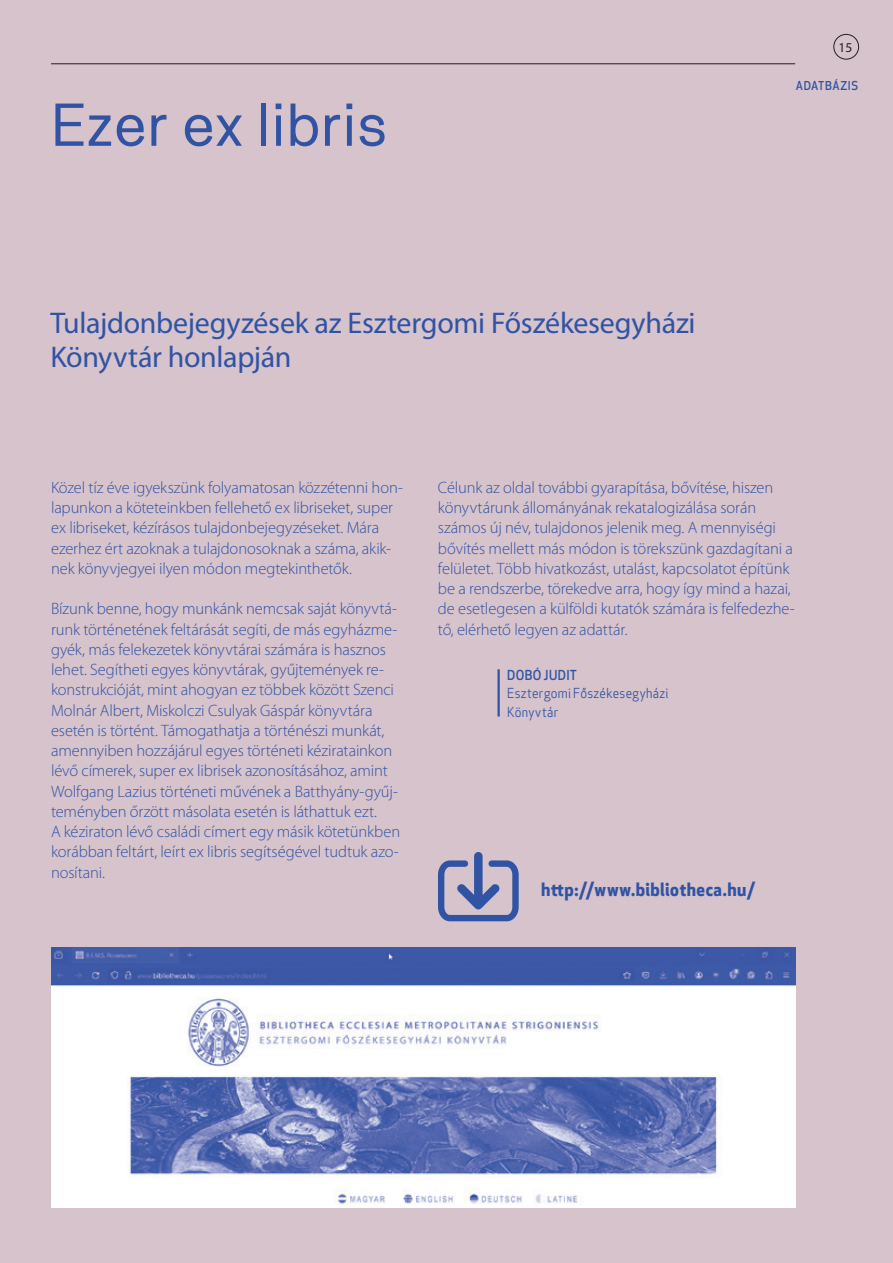
<style>
.page{position:relative;width:893px;height:1263px;background:#d6c3cb}
.page>*{position:absolute;margin:0;border:0;box-sizing:border-box;transform-origin:0 0}
.t1{font:60px "NB Akademie Pro Regular";color:#3153a4}
.t2{font:30px/34.5px "Myriad Pro";letter-spacing:-.01em;color:#3153a4}
.t3{font:700 18px "Apex New";letter-spacing:.03em;color:#3153a4;scale:.94 1}
.t4{font:300 16.5px/20.2px "Myriad Pro";letter-spacing:-.01em;color:#3153a4}
.t5{font:13.5px/18.1px "Apex New";letter-spacing:.025em;color:#3153a4;scale:.94 1}
.t6{font:500 13.5px "Apex New";letter-spacing:.03em;color:#3153a4;scale:.94 1}
.t7{font:13.5px "Myriad Pro";color:#231f20}
.t8{font:500 12px "Apex New";letter-spacing:.045em;color:#3153a4;scale:.94 1}
</style>
<div class="page">
<hr style="left:51px;top:63px;width:744px;height:1px;background:#231f20">
<div style="left:833px;top:34px;width:26px;height:26px;border:1px solid #231f20;border-radius:50%"></div>
<hr style="left:497px;top:669px;width:3px;height:47px;background:#3153a4">
<img style="left:51px;top:947px;width:744px;height:261px">
<svg style="left:438px;top:852px;width:81px;height:69px"></svg>
<h1 class="t1" style="left:51px;top:89px;width:338px">Ezer ex libris</h1>
<h2 class="t2" style="left:51px;top:306px;width:646px">Tulajdonbejegyzések az Esztergomi Főszékesegyházi<br>Könyvtár honlapján</h2>
<p class="t7" style="left:838px;top:40px;width:15px">15</p>
<p class="t8" style="left:796px;top:77px;width:68px">ADATBÁZIS</p>
<p class="t4" style="left:51px;top:478px;width:353px">Közel tíz éve igyekszünk folyamatosan közzétenni hon&shy;lapunkon a köteteinkben fellehető ex libriseket, super ex libriseket, kézírásos tulajdonbejegyzéseket. Mára ezerhez ért azoknak a tulajdonosoknak a száma, akik&shy;nek könyvjegyei ilyen módon megtekinthetők.</p>
<p class="t4" style="left:51px;top:599px;width:351px">Bízunk benne, hogy munkánk nemcsak saját könyvtá&shy;runk történetének feltárását segíti, de más egyházme&shy;gyék, más felekezetek könyvtárai számára is hasznos lehet. Segítheti egyes könyvtárak, gyűjtemények re&shy;konstrukcióját, mint ahogyan ez többek között Szenci Molnár Albert, Miskolczi Csulyak Gáspár könyvtára esetén is történt. Támogathatja a történészi munkát, amennyiben hozzájárul egyes történeti kéziratainkon lévő címerek, super ex librisek azonosításához, amint Wolfgang Lazius történeti művének a Batthyány-gyűj&shy;teményben őrzött másolata esetén is láthattuk ezt.<br>A kéziraton lévő családi címert egy másik kötetünkben korábban feltárt, leírt ex libris segítségével tudtuk azo&shy;nosítani.</p>
<p class="t4" style="left:438px;top:478px;width:358px">Célunk az oldal további gyarapítása, bővítése, hiszen könyvtárunk állományának rekatalogizálása során számos új név, tulajdonos jelenik meg. A mennyiségi bővítés mellett más módon is törekszünk gazdagítani a felületet. Több hivatkozást, utalást, kapcsolatot építünk be a rendszerbe, törekedve arra, hogy így mind a hazai, de esetlegesen a külföldi kutatók számára is felfedezhe&shy;tő, elérhető legyen az adattár.</p>
<p class="t6" style="left:507px;top:666px;width:76px">DOBÓ JUDIT</p>
<p class="t5" style="left:507px;top:684px;width:173px">Esztergomi Főszékesegyházi<br>Könyvtár</p>
<p class="t3" style="left:541px;top:877px;width:229px">http://www.bibliotheca.hu/</p>
</div>
